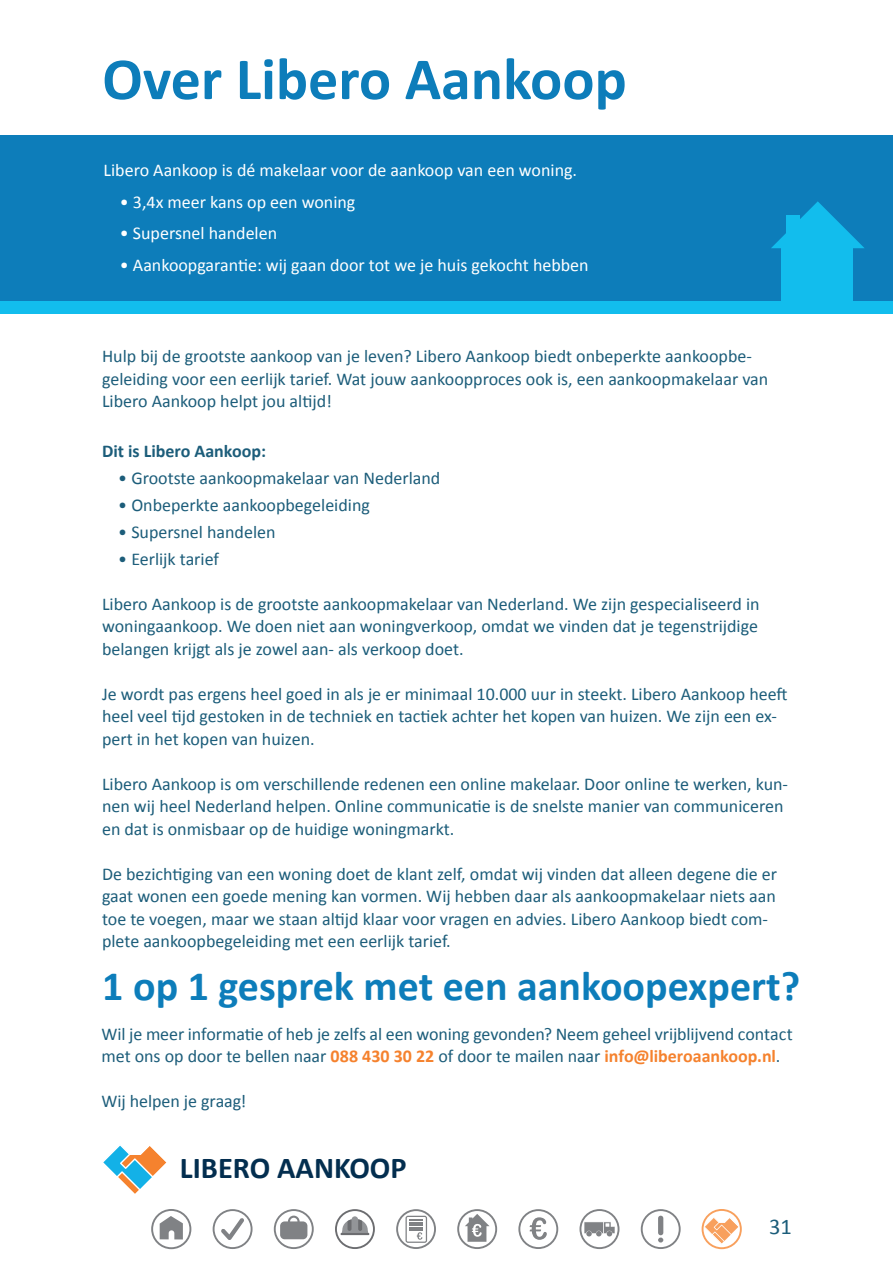
<style>
.page{position:relative;width:893px;height:1263px;background:#fff}
.page>*{position:absolute;margin:0;border:0;box-sizing:border-box;transform-origin:0 0}
.t1{font:700 60px "Calibri";color:#0d7dba}
.t2{font:700 42px "Calibri";color:#0d7dba}
.t3{font:700 30.45px "Calibri";color:#032e4f}
.t4{font:22.5px "Calibri";color:#1c5d7a}
.Paragraph_Style_1{font:18px/22.5px "Calibri";color:#1c5d7a}
.t5{font:18px "Calibri";color:#fff}
.Paragraph_Style_1-2{font:700 18px "Calibri";color:#1c5d7a}
.s1{font-weight:700;color:#f5822e}
</style>
<div class="page">
<svg style="left:641px;top:1209px;width:40px;height:40px"></svg>
<svg style="left:335px;top:1209px;width:40px;height:40px"></svg>
<svg style="left:213px;top:1209px;width:40px;height:40px"></svg>
<svg style="left:396px;top:1209px;width:40px;height:40px"></svg>
<svg style="left:457px;top:1209px;width:40px;height:40px"></svg>
<svg style="left:518px;top:1209px;width:40px;height:40px"></svg>
<svg style="left:579px;top:1209px;width:40px;height:40px"></svg>
<svg style="left:274px;top:1209px;width:40px;height:40px"></svg>
<svg style="left:151px;top:1209px;width:40px;height:40px"></svg>
<svg style="left:702px;top:1209px;width:40px;height:40px"></svg>
<svg style="left:103px;top:1145px;width:64px;height:49px"></svg>
<div style="left:0;top:135px;width:893px;height:178px;background:#0d7dba"></div>
<div style="left:1px;top:301px;width:892px;height:12px;background:#12bded"></div>
<div style="left:781px;top:246px;width:72px;height:61px;background:#12bded"></div>
<svg style="left:771px;top:201px;width:93px;height:47px"></svg>
<div style="left:786px;top:215px;width:14px;height:27px;background:#12bded"></div>
<p class="t1" style="left:102px;top:41px;width:526px">Over Libero Aankoop</p>
<p class="t5" style="left:104px;top:159px;width:475px">Libero Aankoop is dé makelaar voor de aankoop van een woning.</p>
<p class="t5" style="left:120px;top:191px;width:237px">• 3,4x meer kans op een woning</p>
<p class="t5" style="left:120px;top:222px;width:159px">• Supersnel handelen</p>
<p class="t5" style="left:120px;top:254px;width:470px">• Aankoopgarantie: wij gaan door tot we je huis gekocht hebben</p>
<p class="Paragraph_Style_1" style="left:102px;top:344px;width:668px">Hulp bij de grootste aankoop van je leven? Libero Aankoop biedt onbeperkte aankoopbe&shy;geleiding voor een eerlijk tarief. Wat jouw aankoopproces ook is, een aankoopmakelaar van<br>Libero Aankoop helpt jou altijd!</p>
<p class="Paragraph_Style_1-2" style="left:102px;top:439px;width:166px">Dit is Libero Aankoop:</p>
<p class="Paragraph_Style_1" style="left:118px;top:466px;width:324px">• Grootste aankoopmakelaar van Nederland</p>
<p class="Paragraph_Style_1" style="left:118px;top:493px;width:253px">• Onbeperkte aankoopbegeleiding</p>
<p class="Paragraph_Style_1" style="left:118px;top:520px;width:159px">• Supersnel handelen</p>
<p class="Paragraph_Style_1" style="left:118px;top:547px;width:102px">• Eerlijk tarief</p>
<p class="Paragraph_Style_1" style="left:102px;top:592px;width:659px;text-align:justify">Libero Aankoop is de grootste aankoopmakelaar van Nederland. We zijn gespecialiseerd in woningaankoop. We doen niet aan woningverkoop, omdat we vinden dat je tegenstrijdige belangen krijgt als je zowel aan- als verkoop doet.</p>
<p class="Paragraph_Style_1" style="left:102px;top:682px;width:687px">Je wordt pas ergens heel goed in als je er minimaal 10.000 uur in steekt. Libero Aankoop heeft heel veel tijd gestoken in de techniek en tactiek achter het kopen van huizen. We zijn een ex&shy;pert in het kopen van huizen.</p>
<p class="Paragraph_Style_1" style="left:102px;top:772px;width:688px">Libero Aankoop is om verschillende redenen een online makelaar. Door online te werken, kun&shy;nen wij heel Nederland helpen. Online communicatie is de snelste manier van communiceren en dat is onmisbaar op de huidige woningmarkt.</p>
<p class="Paragraph_Style_1" style="left:102px;top:862px;width:677px">De bezichtiging van een woning doet de klant zelf, omdat wij vinden dat alleen degene die er gaat wonen een goede mening kan vormen. Wij hebben daar als aankoopmakelaar niets aan toe te voegen, maar we staan altijd klaar voor vragen en advies. Libero Aankoop biedt com&shy;plete aankoopbegeleiding met een eerlijk tarief.</p>
<p class="t2" style="left:102px;top:959px;width:699px">1 op 1 gesprek met een aankoopexpert?</p>
<p class="Paragraph_Style_1" style="left:102px;top:1021px;width:693px">Wil je meer informatie of heb je zelfs al een woning gevonden? Neem geheel vrijblijvend contact met ons op door te bellen naar <span class="s1">088 430 30 22</span> of door te mailen naar <span class="s1">info@liberoaankoop.nl</span>.</p>
<p class="Paragraph_Style_1" style="left:102px;top:1089px;width:146px">Wij helpen je graag!</p>
<p class="t3" style="left:180px;top:1149px;width:228px">LIBERO AANKOOP</p>
<p class="t4" style="left:769px;top:1212px;width:24px">31</p>
</div>
